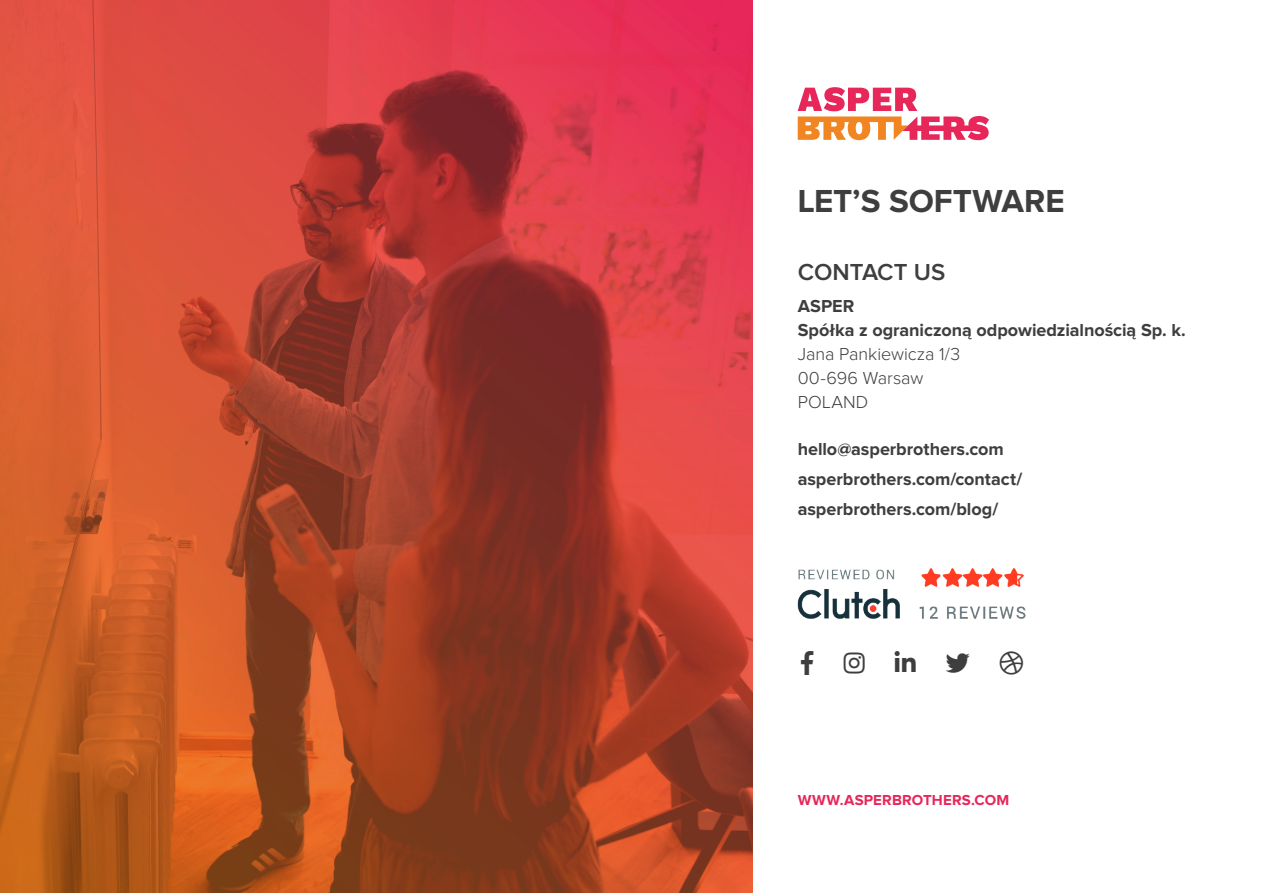
<style>
.page{position:relative;width:1263px;height:893px;background:#fff}
.page>*{position:absolute;margin:0;border:0;box-sizing:border-box;transform-origin:0 0}
.t1{font:700 33px "Proxima Nova";color:#3e3e3f}
.t2{font:600 24px "Proxima Nova";color:#3e3e3f}
.text_medium{font:700 18px/24px "Proxima Nova";color:#3e3e3f}
.text_medium-2{font:700 15px "Proxima Nova";letter-spacing:.01em;color:#e7265a}
.s1{font-weight:300}
</style>
<div class="page">
<svg style="left:798px;top:87px;width:191px;height:53px"></svg>
<img style="left:798px;top:568px;width:227px;height:51px">
<img style="left:0;top:0;width:753px;height:893px">
<h1 class="t1" style="left:798px;top:186px;width:268px">LET’S SOFTWARE</h1>
<h2 class="t2" style="left:798px;top:261px;width:149px">CONTACT US</h2>
<p class="text_medium" style="left:798px;top:294px;width:390px">ASPER<br>Spółka z ograniczoną odpowiedzialnością Sp. k.<br><span class="s1">Jana Pankiewicza 1/3<br>00-696 Warsaw<br>POLAND</span></p>
<p class="text_medium" style="left:798px;top:434px;width:226px;line-height:30px">hello@asperbrothers.com asperbrothers.com/contact/ asperbrothers.com/blog/</p>
<p class="text_medium-2" style="left:798px;top:793px;width:213px">WWW.ASPERBROTHERS.COM</p>
</div>
